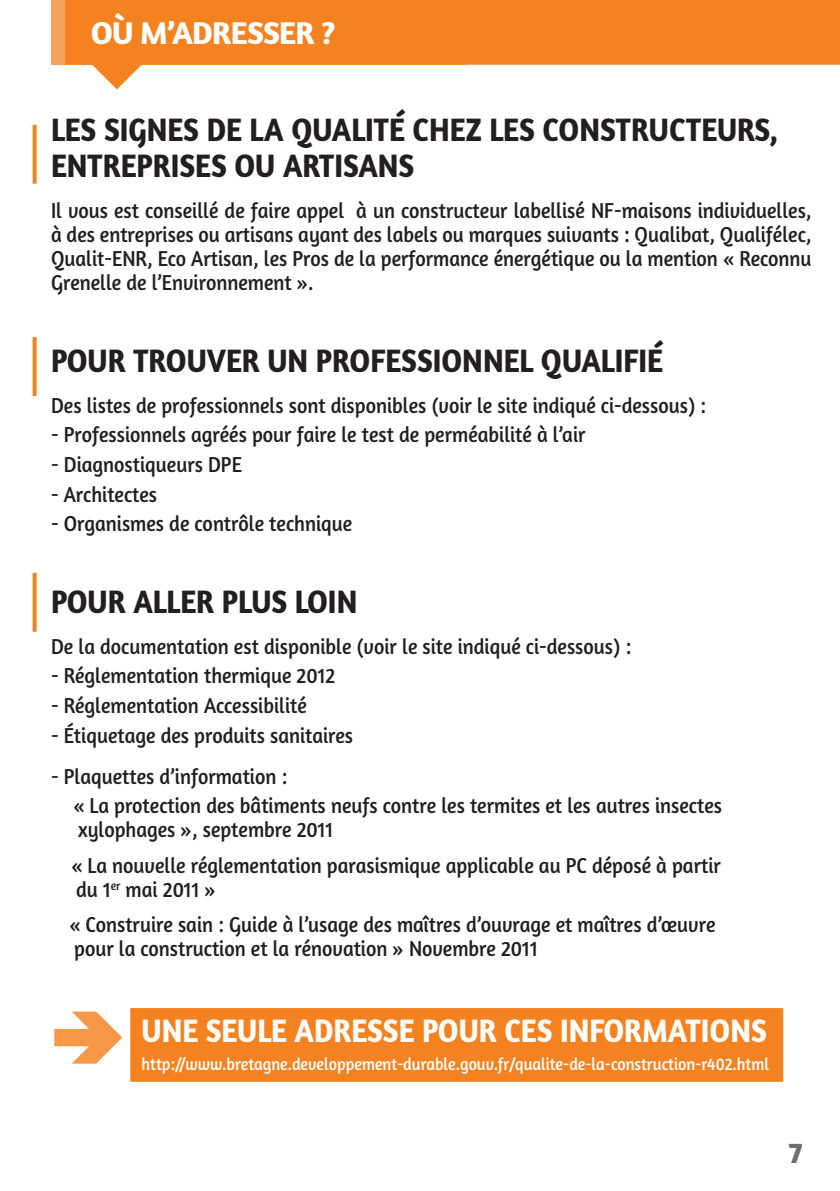
<style>
.page{position:relative;width:840px;height:1191px;background:#fff}
.page>*{position:absolute;margin:0;border:0;box-sizing:border-box;transform-origin:0 0}
.titre2{font:700 33px/36px "Amaranth";color:#231f20;scale:.91 1}
.titre2-2{font:700 33px "Amaranth";color:#fff;scale:.91 1}
.t1{font:700 32px "Amaranth";letter-spacing:-.02em;color:#fff}
.t2{font:700 30px "Amaranth";color:#6c6d70}
.texte{font:22px/24px "Amaranth";color:#231f20;scale:.91 1}
.texte-2{font:17.6px "Amaranth";color:#fff;scale:.91 1}
</style>
<div class="page">
<div style="left:130px;top:1008px;width:652px;height:73px;background:#f58220;border:2px solid #f58220"></div>
<svg style="left:33px;top:125px;width:4px;height:59px"></svg>
<svg style="left:33px;top:337px;width:4px;height:59px"></svg>
<svg style="left:33px;top:573px;width:4px;height:58px"></svg>
<div style="left:51px;top:0;width:414px;height:65px;background:#f8a35c"></div>
<div style="left:65px;top:0;width:774px;height:65px;background:#f58220"></div>
<svg style="left:91px;top:63px;width:52px;height:26px"></svg>
<p class="t1" style="left:91px;top:13px;width:246px">OÙ M’ADRESSER ?</p>
<p class="titre2" style="left:51px;top:111px;width:800px">LES SIGNES DE LA QUALITÉ CHEZ LES CONSTRUCTEURS,<br>ENTREPRISES OU ARTISANS</p>
<p class="texte" style="left:51px;top:198px;width:836px;text-align:justify">Il vous est conseillé de faire appel à un constructeur labellisé NF-maisons individuelles, à des entreprises ou artisans ayant des labels ou marques suivants : Qualibat, Qualifélec, Qualit-ENR, Eco Artisan, les Pros de la performance énergétique ou la mention « Reconnu Grenelle de l’Environnement ».</p>
<p class="titre2" style="left:51px;top:341px;width:673px">POUR TROUVER UN PROFESSIONNEL QUALIFIÉ</p>
<p class="texte" style="left:51px;top:393px;width:720px">Des listes de professionnels sont disponibles (voir le site indiqué ci-dessous) :</p>
<p class="texte" style="left:51px;top:422px;width:588px">- Professionnels agréés pour faire le test de perméabilité à l’air</p>
<p class="texte" style="left:51px;top:452px;width:211px">- Diagnostiqueurs DPE</p>
<p class="texte" style="left:51px;top:482px;width:118px">- Architectes</p>
<p class="texte" style="left:51px;top:511px;width:332px">- Organismes de contrôle technique</p>
<p class="titre2" style="left:51px;top:582px;width:338px">POUR ALLER PLUS LOIN</p>
<p class="texte" style="left:51px;top:634px;width:638px">De la documentation est disponible (voir le site indiqué ci-dessous) :</p>
<p class="texte" style="left:51px;top:663px;width:313px">- Réglementation thermique 2012</p>
<p class="texte" style="left:51px;top:693px;width:282px">- Réglementation Accessibilité</p>
<p class="texte" style="left:51px;top:723px;width:333px">- Étiquetage des produits sanitaires</p>
<p class="texte" style="left:51px;top:764px;width:261px">- Plaquettes d’information :</p>
<p class="texte" style="left:73px;top:793px;width:714px">« La protection des bâtiments neufs contre les termites et les autres insectes xylophages », septembre 2011</p>
<p class="texte" style="left:71px;top:853px;width:715px">« La nouvelle réglementation parasismique applicable au PC déposé à partir du 1<sup>er</sup> mai 2011 »</p>
<p class="texte" style="left:69px;top:912px;width:711px">« Construire sain : Guide à l’usage des maîtres d’ouvrage et maîtres d’œuvre pour la construction et la rénovation » Novembre 2011</p>
<p class="titre2-2" style="left:141px;top:1010px;width:688px">UNE SEULE ADRESSE POUR CES INFORMATIONS</p>
<p class="texte-2" style="left:141px;top:1053px;width:690px">http://www.bretagne.developpement-durable.gouv.fr/qualite-de-la-construction-r402.html</p>
<p class="t2" style="left:788px;top:1133px;width:16px">7</p>
</div>
